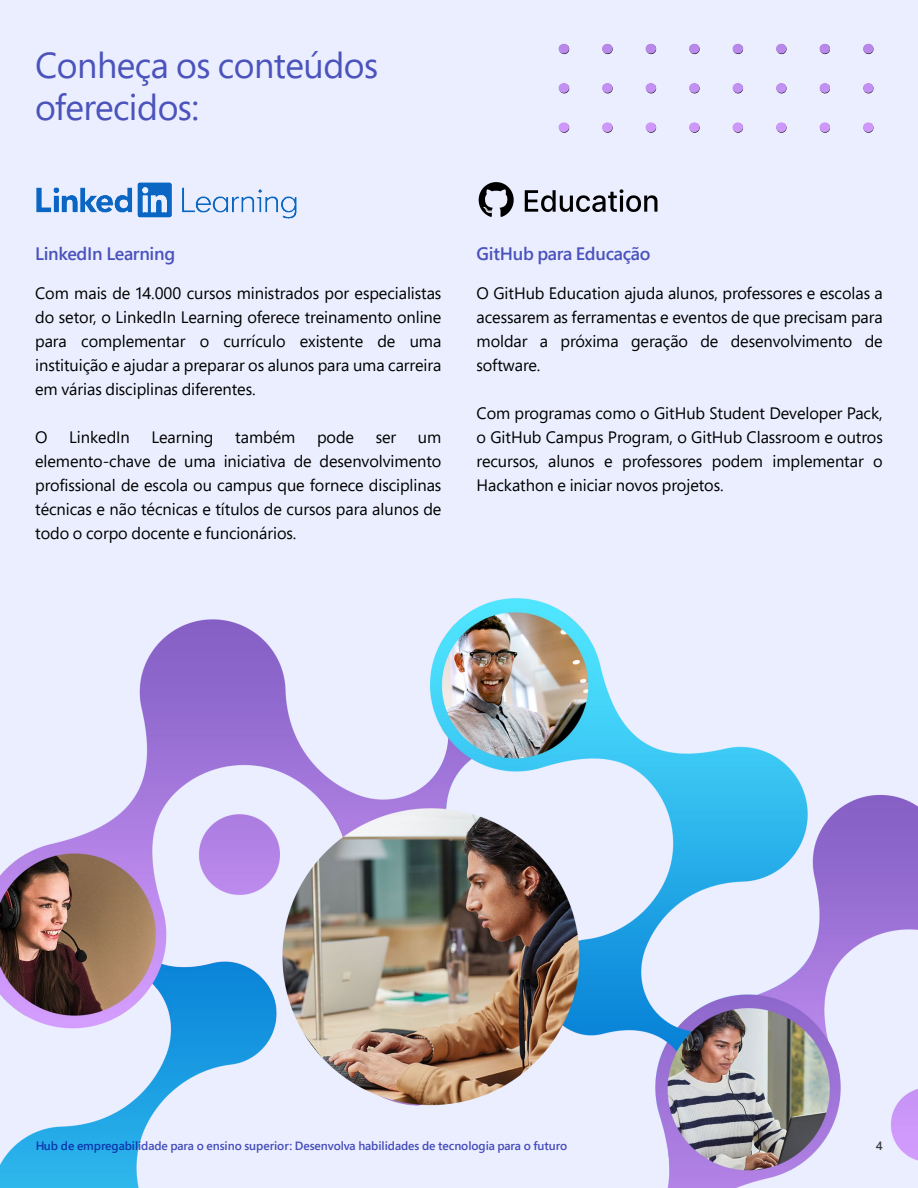
<style>
.page{position:relative;width:918px;height:1188px;background:#fff}
.page>*{position:absolute;margin:0;border:0;box-sizing:border-box;transform-origin:0 0}
.t1{font:90px "Segoe Pro";color:#000}
.t2{font:36px/42px "Segoe Pro";letter-spacing:-.015em;color:#4b53bc}
.t3{font:600 18px "Segoe Pro";letter-spacing:-.015em;color:#4b53bc}
.t4{font:16.5px/24px "Segoe Pro";letter-spacing:-.005em;color:#000;text-align:justify}
.t5{font:600 12px "Segoe Pro";letter-spacing:-.005em;color:#4b53bc}
.t6{font:600 12px "Segoe Pro";color:#3b3b3b}
</style>
<div class="page">
<img style="left:0;top:16px;width:918px;height:1172px">
<img style="left:26px;top:172px;width:281px;height:55px">
<img style="left:467px;top:171px;width:201px;height:58px">
<svg style="left:559px;top:44px;width:315px;height:49px;background:#e7e5fc"></svg>
<h2 class="t2" style="left:35px;top:44px;width:345px">Conheça os conteúdos oferecidos:</h2>
<h1 class="t1" style="left:654px;top:0;width:139px;rotate:90deg">....</h1>
<h1 class="t1" style="left:697px;top:0;width:139px;rotate:90deg">....</h1>
<h1 class="t1" style="left:741px;top:0;width:139px;rotate:90deg">....</h1>
<h1 class="t1" style="left:784px;top:0;width:139px;rotate:90deg">....</h1>
<h1 class="t1" style="left:828px;top:0;width:139px;rotate:90deg">....</h1>
<h1 class="t1" style="left:871px;top:0;width:139px;rotate:90deg">....</h1>
<h1 class="t1" style="left:915px;top:0;width:139px;rotate:90deg">....</h1>
<h1 class="t1" style="left:958px;top:0;width:139px;rotate:90deg">....</h1>
<p class="t3" style="left:35px;top:241px;width:142px">LinkedIn Learning</p>
<p class="t4" style="left:35px;top:280px;width:408px">Com mais de 14.000 cursos ministrados por especialistas do setor, o LinkedIn Learning oferece treinamento online para complementar o currículo existente de uma instituição e ajudar a preparar os alunos para uma carreira em várias disciplinas diferentes.</p>
<p class="t4" style="left:35px;top:424px;width:14px">O</p>
<p class="t4" style="left:69px;top:424px;width:62px">LinkedIn</p>
<p class="t4" style="left:152px;top:424px;width:64px">Learning</p>
<p class="t4" style="left:235px;top:424px;width:62px">também</p>
<p class="t4" style="left:317px;top:424px;width:39px">pode</p>
<p class="t4" style="left:376px;top:424px;width:22px">ser</p>
<p class="t4" style="left:35px;top:424px;width:408px;text-indent:383px">um elemento-chave de uma iniciativa de desenvolvimento profissional de escola ou campus que fornece disciplinas técnicas e não técnicas e títulos de cursos para alunos de todo o corpo docente e funcionários.</p>
<p class="t3" style="left:477px;top:241px;width:175px">GitHub para Educação</p>
<p class="t4" style="left:477px;top:280px;width:408px">O GitHub Education ajuda alunos, professores e escolas a acessarem as ferramentas e eventos de que precisam para moldar a próxima geração de desenvolvimento de software.</p>
<p class="t4" style="left:477px;top:400px;width:408px">Com programas como o GitHub Student Developer Pack, o GitHub Campus Program, o GitHub Classroom e outros recursos, alunos e professores podem implementar o Hackathon e iniciar novos projetos.</p>
<p class="t5" style="left:35px;top:1137px;width:534px">Hub de empregabilidade para o ensino superior: Desenvolva habilidades de tecnologia para o futuro</p>
<p class="t6" style="left:876px;top:1137px;width:8px">4</p>
</div>
